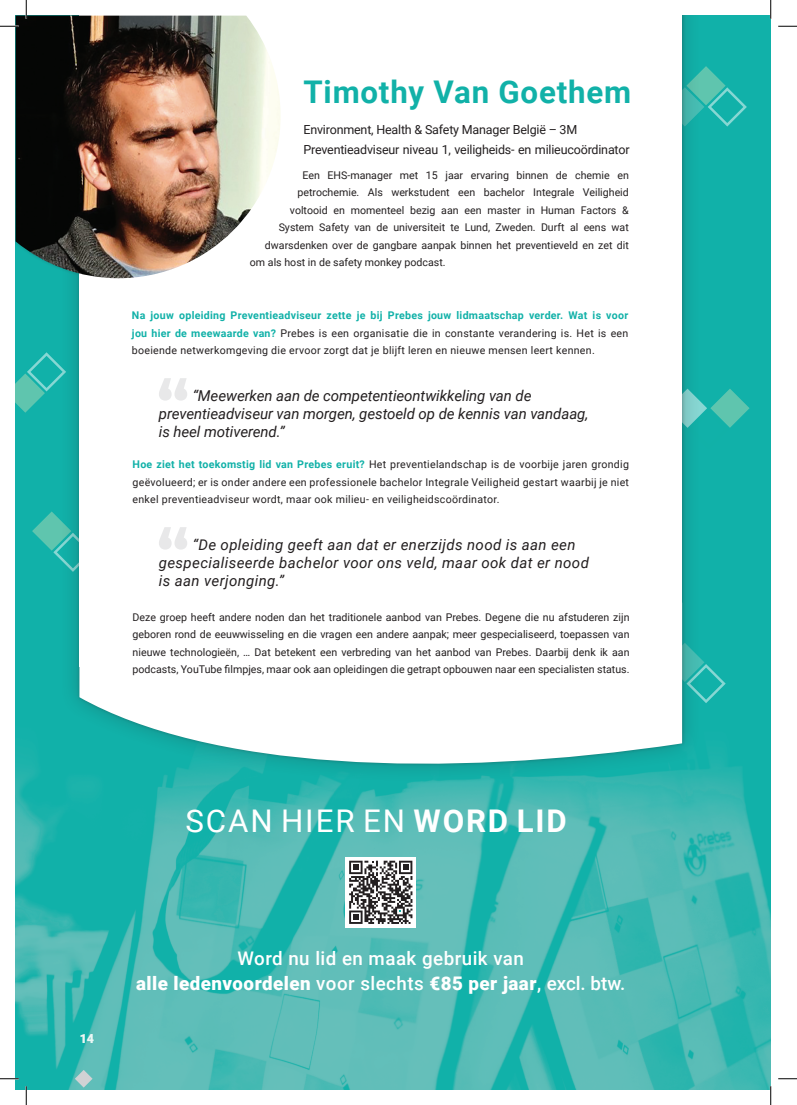
<style>
.page{position:relative;width:797px;height:1105px;background:#fff}
.page>*{position:absolute;margin:0;border:0;box-sizing:border-box;transform-origin:0 0}
.t1{font:31.25px "Roboto";letter-spacing:.06em;color:#fff}
.t2{font:700 31.25px "Roboto";letter-spacing:.025em;color:#11b1a8}
.t3{font:500 18.75px/25px "Roboto";letter-spacing:.025em;color:#fff;text-align:center}
.t4{font:italic 15px/18px "Roboto";letter-spacing:-.005em;color:#231f20}
.t5{font:italic 15px/18px "Roboto";letter-spacing:.025em;color:#231f20}
.t6{font:12.5px/20px "Roboto";letter-spacing:-.015em;color:#231f20}
.t7{font:900 12.5px "Roboto";color:#fff}
.t8{font:10.62px/17.5px "Roboto";color:#231f20;text-align:justify}
.s1{font-weight:700;color:#11b1a8}
.s2{font-weight:700}
.s3{font-weight:900}
</style>
<div class="page">
<img style="left:16px;top:16px;width:754px;height:1073px">
<svg style="left:75px;top:1070px;width:18px;height:17px"></svg>
<svg style="left:702px;top:643px;width:23px;height:60px"></svg>
<svg style="left:702px;top:389px;width:47px;height:60px;background:#27b6aa"></svg>
<svg style="left:702px;top:66px;width:45px;height:61px;background:#2ab8ad"></svg>
<div style="left:16px;top:16px;width:669px;height:751px;background:#231f20;opacity:.25"></div>
<div style="left:59px;top:16px;width:643px;height:768px;background:#231f20;opacity:.25"></div>
<svg style="left:79px;top:667px;width:603px;height:113px"></svg>
<div style="left:79px;top:16px;width:603px;height:651px;background:#fff"></div>
<img style="left:16px;top:16px;width:264px;height:262px">
<div style="left:345px;top:857px;width:71px;height:71px;background:#fff"></div>
<svg style="left:349px;top:861px;width:63px;height:63px"></svg>
<svg style="left:159px;top:378px;width:28px;height:23px"></svg>
<svg style="left:159px;top:527px;width:28px;height:23px"></svg>
<svg style="left:0;top:25px;width:19px;height:2px"></svg>
<svg style="left:778px;top:25px;width:19px;height:2px"></svg>
<svg style="left:0;top:1078px;width:19px;height:1px"></svg>
<svg style="left:778px;top:1078px;width:19px;height:1px"></svg>
<svg style="left:25px;top:0;width:2px;height:19px"></svg>
<svg style="left:25px;top:1086px;width:2px;height:19px"></svg>
<svg style="left:770px;top:0;width:1px;height:19px"></svg>
<svg style="left:770px;top:1086px;width:1px;height:19px"></svg>
<h1 class="t2" style="left:303px;top:70px;width:329px">Timothy Van Goethem</h1>
<p class="t6" style="left:303px;top:119px;width:327px">Environment, Health &amp; Safety Manager België – 3M<br>Preventieadviseur niveau 1, veiligheids- en milieucoördinator</p>
<p class="t8" style="left:302px;top:166px;width:328px">Een EHS-manager met 15 jaar ervaring binnen de chemie en</p>
<p class="t8" style="left:297px;top:184px;width:333px">petrochemie. Als werkstudent een bachelor Integrale Veiligheid</p>
<p class="t8" style="left:290px;top:201px;width:340px">voltooid en momenteel bezig aan een master in Human Factors &amp;</p>
<p class="t8" style="left:279px;top:219px;width:352px">System Safety van de universiteit te Lund, Zweden. Durft al eens wat</p>
<p class="t8" style="left:265px;top:236px;width:365px">dwarsdenken over de gangbare aanpak binnen het preventieveld en zet dit</p>
<p class="t8" style="left:250px;top:254px;width:197px">om als host in de safety monkey podcast.</p>
<p class="t8" style="left:132px;top:306px;width:498px"><span class="s1">Na jouw opleiding Preventieadviseur zette je bij Prebes jouw lidmaatschap verder. Wat is voor jou hier de meewaarde van?</span> Prebes is een organisatie die in constante verandering is. Het is een boeiende netwerkomgeving die ervoor zorgt dat je blijft leren en nieuwe mensen leert kennen.</p>
<h3 class="t4" style="left:159px;top:386px;width:431px;text-indent:34px">“Meewerken aan de competentieontwikkeling van de preventieadviseur van morgen, gestoeld op de kennis van vandaag, is heel motiverend.”</h3>
<p class="t8" style="left:133px;top:455px;width:498px"><span class="s1">Hoe ziet het toekomstig lid van Prebes eruit?</span> Het preventielandschap is de voorbije jaren grondig geëvolueerd; er is onder andere een professionele bachelor Integrale Veiligheid gestart waarbij je niet enkel preventieadviseur wordt, maar ook milieu- en veiligheidscoördinator.</p>
<h3 class="t5" style="left:159px;top:535px;width:431px;text-indent:34px">“De opleiding geeft aan dat er enerzijds nood is aan een gespecialiseerde bachelor voor ons veld, maar ook dat er nood is aan verjonging.”</h3>
<p class="t8" style="left:133px;top:608px;width:498px">Deze groep heeft andere noden dan het traditionele aanbod van Prebes. Degene die nu afstuderen zijn geboren rond de eeuwwisseling en die vragen een andere aanpak; meer gespecialiseerd, toepassen van nieuwe technologieën, … Dat betekent een verbreding van het aanbod van Prebes. Daarbij denk ik aan podcasts, YouTube filmpjes, maar ook aan opleidingen die getrapt opbouwen naar een specialisten status.</p>
<h1 class="t1" style="left:185px;top:799px;width:383px">SCAN HIER EN <span class="s2">WORD LID</span></h1>
<p class="t7" style="left:79px;top:1030px;width:16px">14</p>
<h2 class="t3" style="left:136px;top:945px;width:491px">Word nu lid en maak gebruik van<br><span class="s3">alle ledenvoordelen</span> voor slechts <span class="s3">€85 per jaar</span>, excl. btw.</h2>
</div>
